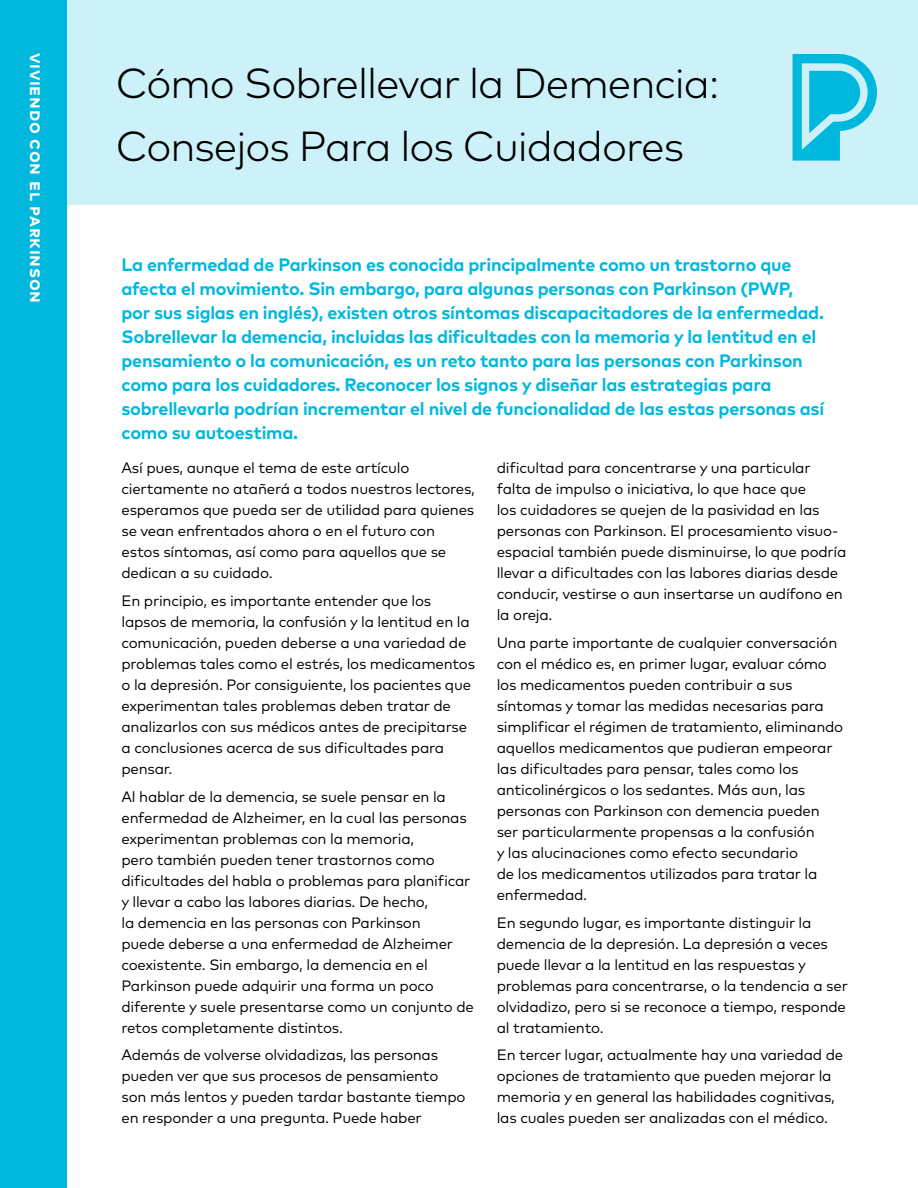
<style>
.page{position:relative;width:918px;height:1188px;background:#fff}
.page>*{position:absolute;margin:0;border:0;box-sizing:border-box;transform-origin:0 0}
.t1{font:300 42px/63px "Mark OT";letter-spacing:-.025em;color:#000}
.t2{font:700 18px/24px "Mark OT";letter-spacing:-.015em;color:#00b8de}
.t3{font:700 18px "Mark OT";letter-spacing:.04em;color:#fff}
.t4{font:15px/21px "Mark OT";letter-spacing:-.015em;color:#000}
</style>
<div class="page">
<div style="left:68px;top:0;width:850px;height:205px;background:#ccf1f8"></div>
<div style="left:0;top:0;width:68px;height:1188px;background:#00b8de"></div>
<svg style="left:793px;top:54px;width:84px;height:107px"></svg>
<p class="t3" style="left:48px;top:53px;width:252px;rotate:90deg">Viviendo con el Parkinson</p>
<h1 class="t1" style="left:116px;top:51px;width:606px">Cómo Sobrellevar la Demencia:<br>Consejos Para los Cuidadores</h1>
<p class="t2" style="left:122px;top:252px;width:704px">La enfermedad de Parkinson es conocida principalmente como un trastorno que afecta el movimiento. Sin embargo, para algunas personas con Parkinson (PWP, por sus siglas en inglés), existen otros síntomas discapacitadores de la enfermedad.<br>Sobrellevar la demencia, incluidas las dificultades con la memoria y la lentitud en el pensamiento o la comunicación, es un reto tanto para las personas con Parkinson como para los cuidadores. Reconocer los signos y diseñar las estrategias para sobrellevarla podrían incrementar el nivel de funcionalidad de las estas personas así como su autoestima.</p>
<p class="t4" style="left:122px;top:457px;width:355px">Así pues, aunque el tema de este artículo ciertamente no atañerá a todos nuestros lectores, esperamos que pueda ser de utilidad para quienes se vean enfrentados ahora o en el futuro con estos síntomas, así como para aquellos que se dedican a su cuidado.</p>
<p class="t4" style="left:122px;top:590px;width:355px">En principio, es importante entender que los lapsos de memoria, la confusión y la lentitud en la comunicación, pueden deberse a una variedad de problemas tales como el estrés, los medicamentos o la depresión. Por consiguiente, los pacientes que experimentan tales problemas deben tratar de analizarlos con sus médicos antes de precipitarse a conclusiones acerca de sus dificultades para pensar.</p>
<p class="t4" style="left:122px;top:786px;width:354px">Al hablar de la demencia, se suele pensar en la enfermedad de Alzheimer, en la cual las personas experimentan problemas con la memoria,<br>pero también pueden tener trastornos como dificultades del habla o problemas para planificar y llevar a cabo las labores diarias. De hecho,<br>la demencia en las personas con Parkinson<br>puede deberse a una enfermedad de Alzheimer coexistente. Sin embargo, la demencia en el Parkinson puede adquirir una forma un poco diferente y suele presentarse como un conjunto de retos completamente distintos.</p>
<p class="t4" style="left:122px;top:1044px;width:346px">Además de volverse olvidadizas, las personas pueden ver que sus procesos de pensamiento son más lentos y pueden tardar bastante tiempo en responder a una pregunta. Puede haber</p>
<p class="t4" style="left:497px;top:457px;width:351px">dificultad para concentrarse y una particular falta de impulso o iniciativa, lo que hace que<br>los cuidadores se quejen de la pasividad en las personas con Parkinson. El procesamiento visuo&shy;espacial también puede disminuirse, lo que podría llevar a dificultades con las labores diarias desde conducir, vestirse o aun insertarse un audífono en la oreja.</p>
<p class="t4" style="left:497px;top:632px;width:348px">Una parte importante de cualquier conversación con el médico es, en primer lugar, evaluar cómo los medicamentos pueden contribuir a sus síntomas y tomar las medidas necesarias para simplificar el régimen de tratamiento, eliminando aquellos medicamentos que pudieran empeorar las dificultades para pensar, tales como los anticolinérgicos o los sedantes. Más aun, las personas con Parkinson con demencia pueden ser particularmente propensas a la confusión<br>y las alucinaciones como efecto secundario<br>de los medicamentos utilizados para tratar la enfermedad.</p>
<p class="t4" style="left:497px;top:912px;width:353px">En segundo lugar, es importante distinguir la demencia de la depresión. La depresión a veces puede llevar a la lentitud en las respuestas y problemas para concentrarse, o la tendencia a ser olvidadizo, pero si se reconoce a tiempo, responde al tratamiento.</p>
<p class="t4" style="left:497px;top:1044px;width:348px">En tercer lugar, actualmente hay una variedad de opciones de tratamiento que pueden mejorar la memoria y en general las habilidades cognitivas, las cuales pueden ser analizadas con el médico.</p>
</div>
